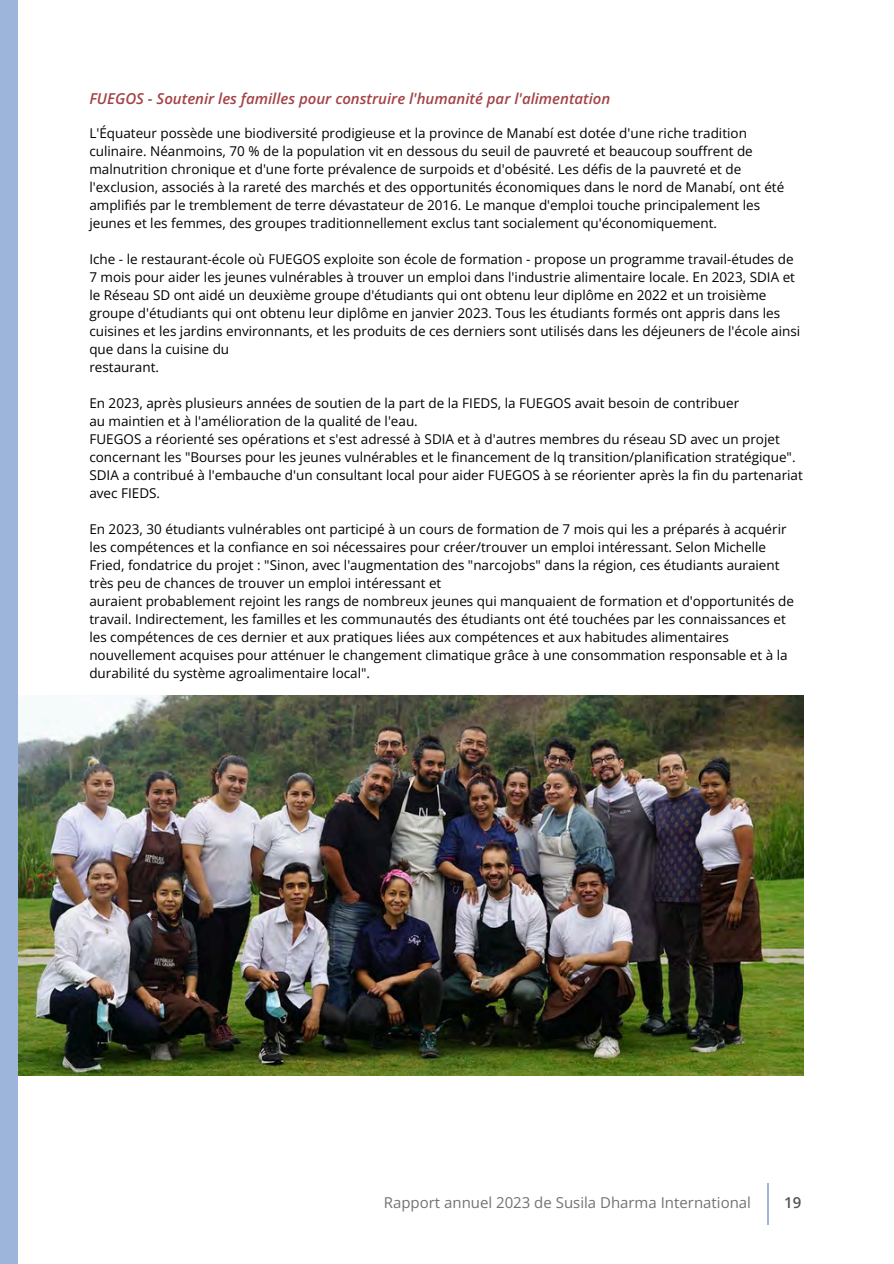
<style>
.page{position:relative;width:894px;height:1264px;background:#fff}
.page>*{position:absolute;margin:0;border:0;box-sizing:border-box;transform-origin:0 0}
.t1{font:italic 600 15px "Open Sans";color:#a34246}
.t2{font:15px "Open Sans";color:#737373}
.t3{font:600 15px "Open Sans";color:#545454}
.t4{font:13.5px/18px "Open Sans";color:#000}
</style>
<div class="page">
<img style="left:18px;top:695px;width:785px;height:380px">
<div style="left:0;top:0;width:18px;height:1263px;background:#9eb5db"></div>
<hr style="left:767px;top:1183px;width:1px;height:41px;background:#9eb5db">
<p class="t1" style="left:89px;top:88px;width:522px">FUEGOS - Soutenir les familles pour construire l'humanité par l'alimentation</p>
<p class="t4" style="left:89px;top:123px;width:696px">L'Équateur possède une biodiversité prodigieuse et la province de Manabí est dotée d'une riche tradition culinaire. Néanmoins, 70 % de la population vit en dessous du seuil de pauvreté et beaucoup souffrent de malnutrition chronique et d'une forte prévalence de surpoids et d'obésité. Les défis de la pauvreté et de l'exclusion, associés à la rareté des marchés et des opportunités économiques dans le nord de Manabí, ont été amplifiés par le tremblement de terre dévastateur de 2016. Le manque d'emploi touche principalement les jeunes et les femmes, des groupes traditionnellement exclus tant socialement qu'économiquement.</p>
<p class="t4" style="left:89px;top:249px;width:712px">Iche - le restaurant-école où FUEGOS exploite son école de formation - propose un programme travail-études de 7 mois pour aider les jeunes vulnérables à trouver un emploi dans l'industrie alimentaire locale. En 2023, SDIA et le Réseau SD ont aidé un deuxième groupe d'étudiants qui ont obtenu leur diplôme en 2022 et un troisième groupe d'étudiants qui ont obtenu leur diplôme en janvier 2023. Tous les étudiants formés ont appris dans les cuisines et les jardins environnants, et les produits de ces derniers sont utilisés dans les déjeuners de l'école ainsi que dans la cuisine du</p>
<p class="t4" style="left:89px;top:357px;width:71px">restaurant.</p>
<p class="t4" style="left:89px;top:393px;width:651px">En 2023, après plusieurs années de soutien de la part de la FIEDS, la FUEGOS avait besoin de contribuer</p>
<p class="t4" style="left:89px;top:411px;width:330px">au maintien et à l'amélioration de la qualité de l'eau.</p>
<p class="t4" style="left:89px;top:429px;width:714px">FUEGOS a réorienté ses opérations et s'est adressé à SDIA et à d'autres membres du réseau SD avec un projet concernant les "Bourses pour les jeunes vulnérables et le financement de lq transition/planification stratégique".<br>SDIA a contribué à l'embauche d'un consultant local pour aider FUEGOS à se réorienter après la fin du partenariat avec FIEDS.</p>
<p class="t4" style="left:89px;top:519px;width:698px">En 2023, 30 étudiants vulnérables ont participé à un cours de formation de 7 mois qui les a préparés à acquérir les compétences et la confiance en soi nécessaires pour créer/trouver un emploi intéressant. Selon Michelle Fried, fondatrice du projet : "Sinon, avec l'augmentation des "narcojobs" dans la région, ces étudiants auraient très peu de chances de trouver un emploi intéressant et</p>
<p class="t4" style="left:89px;top:591px;width:706px">auraient probablement rejoint les rangs de nombreux jeunes qui manquaient de formation et d'opportunités de travail. Indirectement, les familles et les communautés des étudiants ont été touchées par les connaissances et les compétences de ces dernier et aux pratiques liées aux compétences et aux habitudes alimentaires nouvellement acquises pour atténuer le changement climatique grâce à une consommation responsable et à la durabilité du système agroalimentaire local".</p>
<p class="t2" style="left:384px;top:1191px;width:368px">Rapport annuel 2023 de Susila Dharma International</p>
<p class="t3" style="left:783px;top:1191px;width:19px">19</p>
</div>
